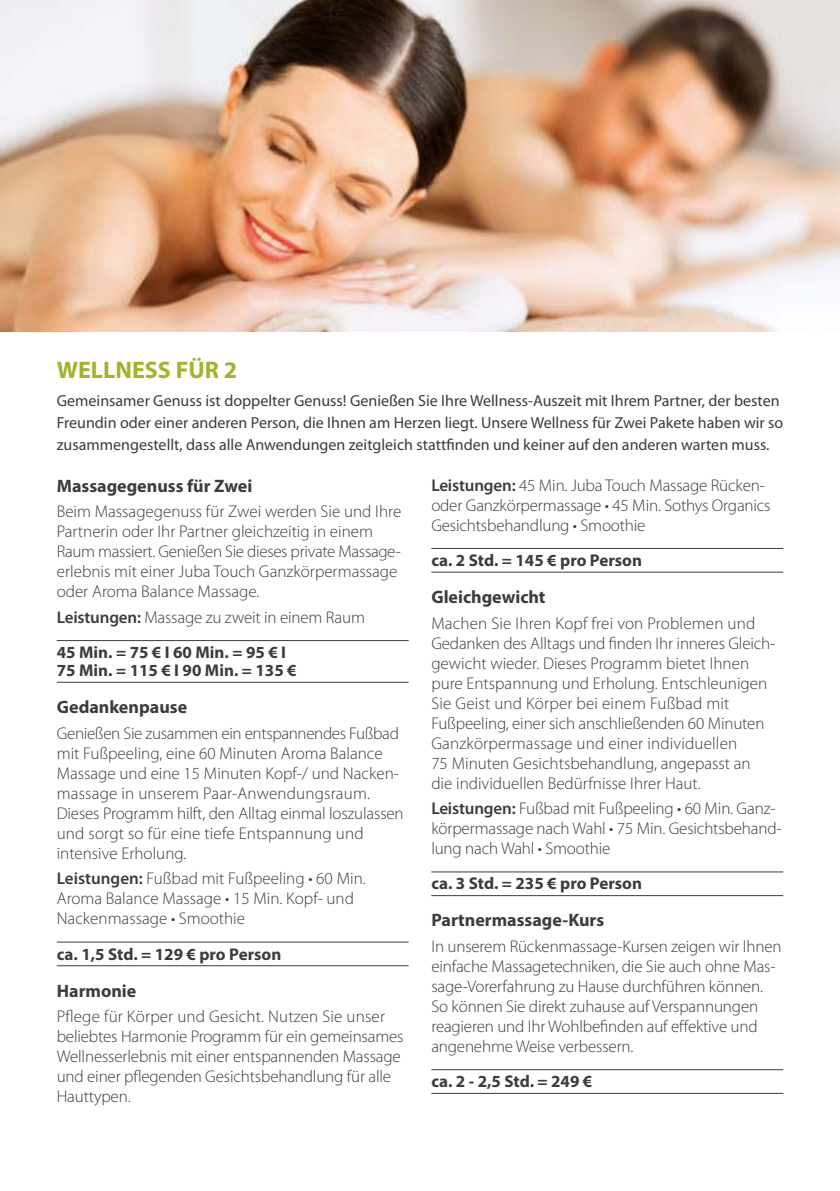
<style>
.page{position:relative;width:840px;height:1191px;background:#fff}
.page>*{position:absolute;margin:0;border:0;box-sizing:border-box;transform-origin:0 0}
.t1{font:700 24px "Myriad Pro";color:#a0b42e}
.t2{font:700 18px "Myriad Pro";color:#3c3c3b}
.t3{font:300 17px/20px "Myriad Pro";letter-spacing:-.01em;color:#3c3c3b}
.t4{font:700 17px "Myriad Pro";color:#3c3c3b}
.t5{font:16px/22px "Myriad Pro";color:#3c3c3b}
.s1{font-weight:600}
.s2{font-weight:700}
</style>
<div class="page">
<img style="left:0;top:0;width:839px;height:332px">
<hr style="left:57px;top:640px;width:351px;height:1px;background:#3c3c3b">
<hr style="left:57px;top:682px;width:351px;height:1px;background:#3c3c3b">
<hr style="left:57px;top:941px;width:351px;height:1px;background:#3c3c3b">
<hr style="left:57px;top:965px;width:351px;height:1px;background:#3c3c3b">
<hr style="left:431px;top:548px;width:351px;height:1px;background:#3c3c3b">
<hr style="left:431px;top:571px;width:351px;height:1px;background:#3c3c3b">
<hr style="left:431px;top:871px;width:351px;height:1px;background:#3c3c3b">
<hr style="left:431px;top:895px;width:351px;height:1px;background:#3c3c3b">
<hr style="left:431px;top:1069px;width:351px;height:1px;background:#3c3c3b">
<hr style="left:431px;top:1092px;width:351px;height:1px;background:#3c3c3b">
<h1 class="t1" style="left:57px;top:354px;width:182px">WELLNESS FÜR 2</h1>
<p class="t5" style="left:57px;top:390px;width:727px">Gemeinsamer Genuss ist doppelter Genuss! Genießen Sie Ihre Wellness-Auszeit mit Ihrem Partner, der besten<br>Freundin oder einer anderen Person, die Ihnen am Herzen liegt. Unsere Wellness für Zwei Pakete haben wir so zusammengestellt, dass alle Anwendungen zeitgleich stattfinden und keiner auf den anderen warten muss.</p>
<p class="t2" style="left:57px;top:474px;width:197px">Massagegenuss für Zwei</p>
<p class="t3" style="left:57px;top:502px;width:346px">Beim Massagegenuss für Zwei werden Sie und Ihre Partnerin oder Ihr Partner gleichzeitig in einem Raum massiert. Genießen Sie dieses private Massage&shy;erlebnis mit einer Juba Touch Ganzkörpermassage oder Aroma Balance Massage.</p>
<p class="t3" style="left:57px;top:600px;width:309px;line-height:35px"><span class="s1">Leistungen:</span> Massage zu zweit in einem Raum<br><span class="s2">45 Min. = 75 € I 60 Min. = 95 € I</span></p>
<p class="t4" style="left:57px;top:659px;width:241px">75 Min. = 115 € I 90 Min. = 135 €</p>
<p class="t2" style="left:57px;top:695px;width:132px">Gedankenpause</p>
<p class="t3" style="left:57px;top:723px;width:348px">Genießen Sie zusammen ein entspannendes Fußbad mit Fußpeeling, eine 60 Minuten Aroma Balance Massage und eine 15 Minuten Kopf-/ und Nacken&shy;massage in unserem Paar-Anwendungsraum.<br>Dieses Programm hilft, den Alltag einmal loszulassen und sorgt so für eine tiefe Entspannung und intensive Erholung.</p>
<p class="t3" style="left:57px;top:869px;width:310px"><span class="s1">Leistungen:</span> Fußbad mit Fußpeeling • 60 Min.<br>Aroma Balance Massage • 15 Min. Kopf- und<br>Nackenmassage • Smoothie</p>
<p class="t4" style="left:57px;top:942px;width:226px">ca. 1,5 Std. = 129 € pro Person</p>
<p class="t2" style="left:57px;top:978px;width:81px">Harmonie</p>
<p class="t3" style="left:57px;top:1007px;width:348px">Pflege für Körper und Gesicht. Nutzen Sie unser beliebtes Harmonie Programm für ein gemeinsames Wellnesserlebnis mit einer entspannenden Massage und einer pflegenden Gesichtsbehandlung für alle Hauttypen.</p>
<p class="t3" style="left:431px;top:475px;width:340px"><span class="s1">Leistungen:</span> 45 Min. Juba Touch Massage Rücken&shy;oder Ganzkörpermassage • 45 Min. Sothys Organics<br>Gesichtsbehandlung • Smoothie</p>
<p class="t4" style="left:431px;top:549px;width:212px">ca. 2 Std. = 145 € pro Person</p>
<p class="t2" style="left:431px;top:585px;width:116px">Gleichgewicht</p>
<p class="t3" style="left:431px;top:613px;width:345px">Machen Sie Ihren Kopf frei von Problemen und Gedanken des Alltags und finden Ihr inneres Gleich&shy;gewicht wieder. Dieses Programm bietet Ihnen pure Entspannung und Erholung. Entschleunigen Sie Geist und Körper bei einem Fußbad mit Fußpeeling, einer sich anschließenden 60 Minuten Ganzkörpermassage und einer individuellen<br>75 Minuten Gesichtsbehandlung, angepasst an die individuellen Bedürfnisse Ihrer Haut.</p>
<p class="t3" style="left:431px;top:799px;width:351px"><span class="s1">Leistungen:</span> Fußbad mit Fußpeeling • 60 Min. Ganz&shy;körpermassage nach Wahl • 75 Min. Gesichtsbehand&shy;lung nach Wahl • Smoothie</p>
<p class="t4" style="left:431px;top:872px;width:212px">ca. 3 Std. = 235 € pro Person</p>
<p class="t2" style="left:431px;top:908px;width:174px">Partnermassage-Kurs</p>
<p class="t3" style="left:431px;top:936px;width:351px">In unserem Rückenmassage-Kursen zeigen wir Ihnen einfache Massagetechniken, die Sie auch ohne Mas&shy;sage-Vorerfahrung zu Hause durchführen können.<br>So können Sie direkt zuhause auf Verspannungen reagieren und Ihr Wohlbefinden auf effektive und angenehme Weise verbessern.</p>
<p class="t4" style="left:431px;top:1070px;width:162px">ca. 2 - 2,5 Std. = 249 €</p>
</div>
